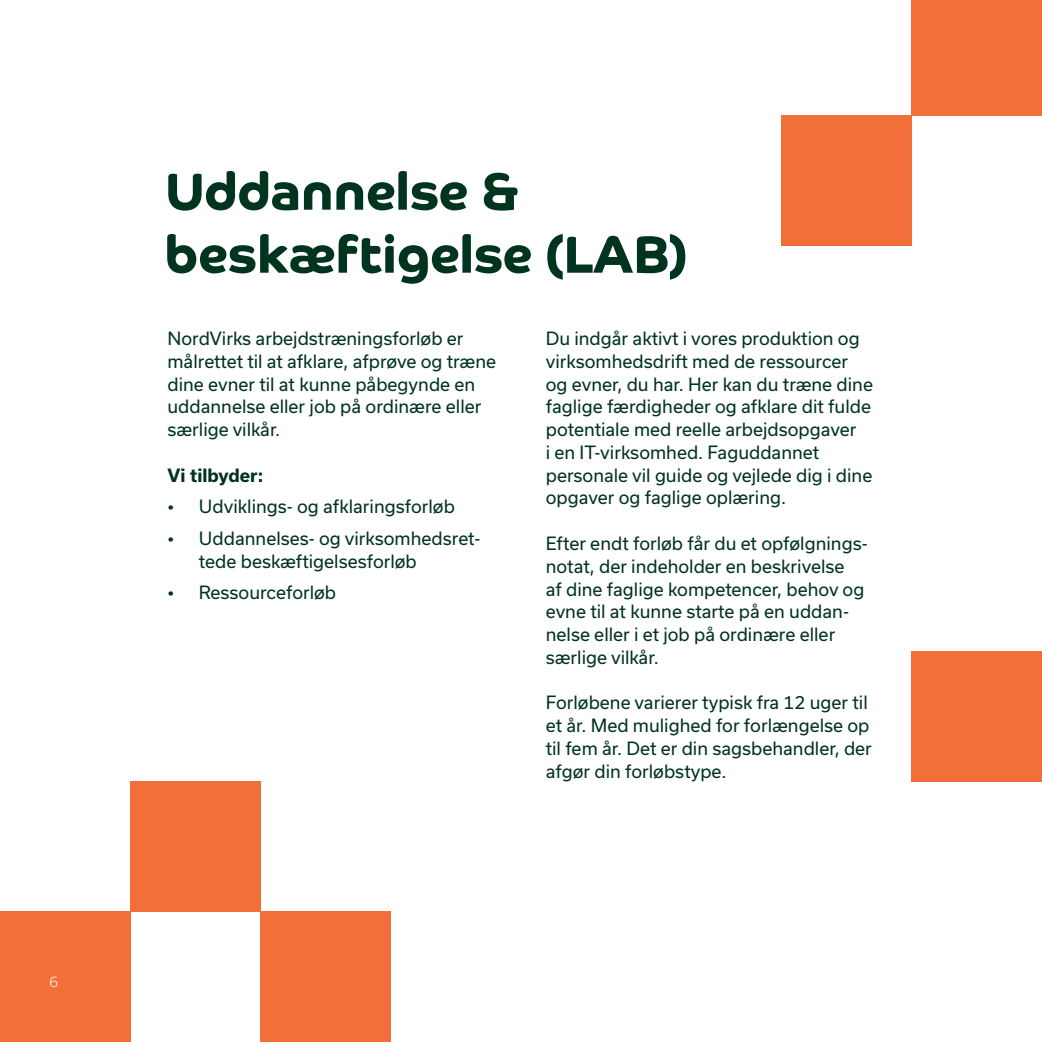
<style>
.page{position:relative;width:1042px;height:1042px;background:#fff}
.page>*{position:absolute;margin:0;border:0;box-sizing:border-box;transform-origin:0 0}
.t1{font:700 52.5px "Co Headline";color:#01341e}
.Brødtekst{font:17.5px/22.8px "Usual";color:#01341e}
.Brødtekst-2{font:700 17.5px "Usual";color:#01341e}
.t2{font:300 14px "Usual";color:#fff}
</style>
<div class="page">
<div style="left:912px;top:651px;width:130px;height:130px;background:#f26f39"></div>
<div style="left:912px;top:0;width:130px;height:115px;background:#f26f39"></div>
<div style="left:130px;top:781px;width:130px;height:131px;background:#f26f39"></div>
<div style="left:260px;top:911px;width:131px;height:131px;background:#f26f39"></div>
<div style="left:781px;top:115px;width:131px;height:131px;background:#f26f39"></div>
<div style="left:0;top:912px;width:130px;height:130px;background:#f26f39"></div>
<p class="t2" style="left:50px;top:973px;width:10px">6</p>
<h1 class="t1" style="left:165px;top:161px;width:355px">Uddannelse &amp;</h1>
<h1 class="t1" style="left:165px;top:224px;width:524px">beskæftigelse (LAB)</h1>
<p class="Brødtekst" style="left:167px;top:327px;width:330px">NordVirks arbejdstræningsforløb er målrettet til at afklare, afprøve og træne dine evner til at kunne påbegynde en uddannelse eller job på ordinære eller særlige vilkår.</p>
<p class="Brødtekst-2" style="left:167px;top:465px;width:97px">Vi tilbyder:</p>
<p class="Brødtekst" style="left:167px;top:495px;width:289px">• Udviklings- og afklaringsforløb</p>
<p class="Brødtekst" style="left:199px;top:527px;width:283px;text-indent:-32px">• Uddannelses- og virksomhedsret&shy;tede beskæftigelsesforløb</p>
<p class="Brødtekst" style="left:167px;top:581px;width:170px">• Ressourceforløb</p>
<p class="Brødtekst" style="left:546px;top:327px;width:329px">Du indgår aktivt i vores produktion og virksomhedsdrift med de ressourcer og evner, du har. Her kan du træne dine faglige færdigheder og afklare dit fulde potentiale med reelle arbejdsopgaver<br>i en IT-virksomhed. Faguddannet personale vil guide og vejlede dig i dine opgaver og faglige oplæring.</p>
<p class="Brødtekst" style="left:546px;top:532px;width:323px">Efter endt forløb får du et opfølgnings&shy;notat, der indeholder en beskrivelse<br>af dine faglige kompetencer, behov og evne til at kunne starte på en uddan&shy;nelse eller i et job på ordinære eller særlige vilkår.</p>
<p class="Brødtekst" style="left:546px;top:691px;width:328px">Forløbene varierer typisk fra 12 uger til et år. Med mulighed for forlængelse op til fem år. Det er din sagsbehandler, der afgør din forløbstype.</p>
</div>
